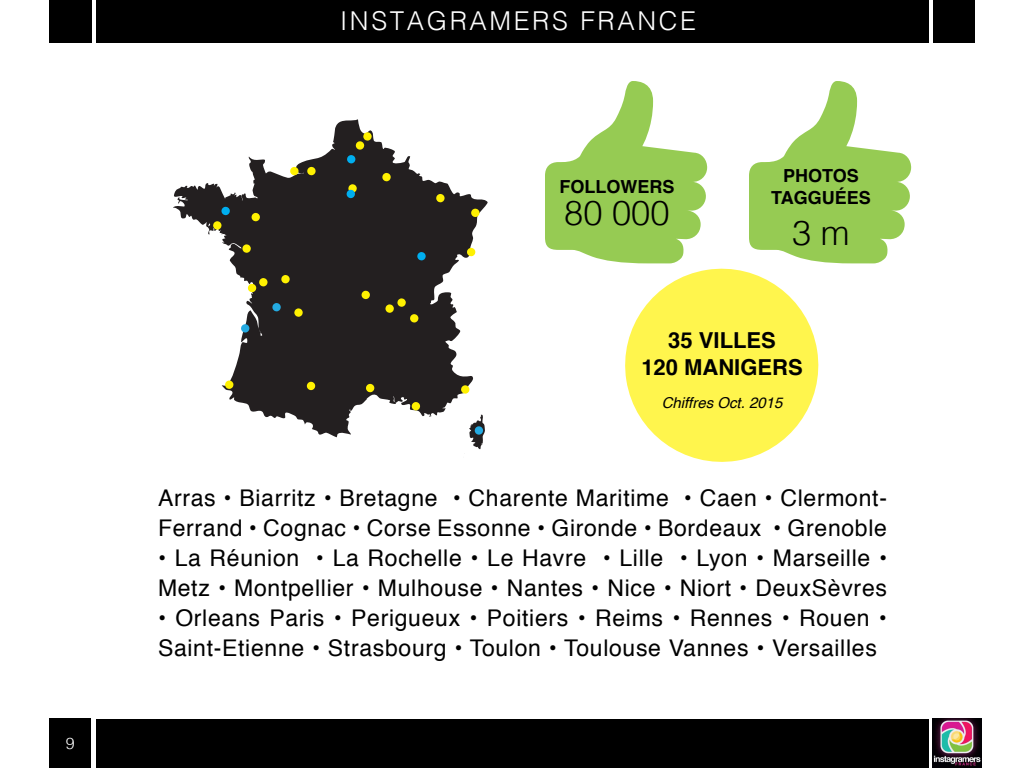
<style>
.page{position:relative;width:1024px;height:768px;background:#fff}
.page>*{position:absolute;margin:0;border:0;box-sizing:border-box;transform-origin:0 0}
.t1{font:300 34.5px "Helvetica";color:#000}
.t2{font:300 26px "Helvetica";letter-spacing:.1em;color:#fff}
.t3{font:23px/30px "Helvetica";letter-spacing:.03em;color:#000}
.t4{font:700 22px/26.4px "Helvetica";color:#000;text-align:center}
.t5{font:700 18px/21.6px "Helvetica";color:#000;text-align:center}
.t6{font:300 16px "Helvetica";color:#fff}
.t7{font:italic 15px "Helvetica";color:#000}
</style>
<div class="page">
<div style="left:96px;top:719px;width:833px;height:49px;background:#000"></div>
<div style="left:96px;top:0;width:833px;height:43px;background:#000"></div>
<img style="left:933px;top:719px;width:49px;height:49px">
<div style="left:49px;top:719px;width:42px;height:49px;background:#000"></div>
<div style="left:49px;top:0;width:42px;height:43px;background:#000"></div>
<div style="left:933px;top:0;width:42px;height:43px;background:#000"></div>
<svg style="left:173px;top:119px;width:315px;height:319px;fill:#231f20"></svg>
<svg style="left:461px;top:385px;width:9px;height:9px"></svg>
<svg style="left:411px;top:402px;width:9px;height:9px"></svg>
<svg style="left:241px;top:324px;width:9px;height:9px"></svg>
<svg style="left:459px;top:415px;width:26px;height:35px"></svg>
<svg style="left:272px;top:303px;width:9px;height:9px"></svg>
<svg style="left:225px;top:380px;width:9px;height:9px"></svg>
<svg style="left:366px;top:384px;width:9px;height:9px"></svg>
<svg style="left:307px;top:382px;width:8px;height:8px"></svg>
<svg style="left:281px;top:275px;width:9px;height:9px"></svg>
<svg style="left:248px;top:278px;width:20px;height:14px"></svg>
<svg style="left:242px;top:244px;width:9px;height:9px"></svg>
<svg style="left:417px;top:252px;width:9px;height:9px"></svg>
<svg style="left:361px;top:290px;width:9px;height:9px"></svg>
<svg style="left:294px;top:308px;width:9px;height:9px"></svg>
<svg style="left:385px;top:298px;width:34px;height:25px"></svg>
<svg style="left:471px;top:208px;width:9px;height:9px"></svg>
<svg style="left:467px;top:248px;width:9px;height:9px"></svg>
<svg style="left:436px;top:194px;width:9px;height:9px"></svg>
<svg style="left:307px;top:167px;width:9px;height:9px"></svg>
<svg style="left:290px;top:167px;width:9px;height:9px"></svg>
<svg style="left:251px;top:213px;width:9px;height:9px"></svg>
<svg style="left:213px;top:221px;width:9px;height:9px"></svg>
<svg style="left:221px;top:207px;width:9px;height:8px"></svg>
<svg style="left:346px;top:184px;width:11px;height:14px"></svg>
<svg style="left:347px;top:132px;width:25px;height:32px"></svg>
<svg style="left:382px;top:173px;width:9px;height:9px"></svg>
<svg style="left:545px;top:81px;width:162px;height:181px"></svg>
<svg style="left:749px;top:81px;width:162px;height:182px"></svg>
<svg style="left:619px;top:262px;width:206px;height:200px;fill:#fff54d"></svg>
<p class="t6" style="left:66px;top:730px;width:10px">9</p>
<p class="t2" style="left:340px;top:-1px;width:357px">INSTAGRAMERS FRANCE</p>
<p class="t5" style="left:559px;top:176px;width:117px">FOLLOWERS</p>
<h1 class="t1" style="left:564px;top:184px;width:107px">80 000</h1>
<p class="t5" style="left:771px;top:165px;width:101px">PHOTOS<br>TAGGUÉES</p>
<h1 class="t1" style="left:792px;top:203px;width:59px">3 m</h1>
<p class="t4" style="left:641px;top:327px;width:163px">35 VILLES<br>120 MANIGERS</p>
<p class="t7" style="left:662px;top:390px;width:122px">Chiffres Oct. 2015</p>
<p class="t3" style="left:158px;top:484px;width:731px">Arras • Biarritz • Bretagne • Charente Maritime • Caen • Clermont-<br>Ferrand • Cognac • Corse Essonne • Gironde • Bordeaux • Grenoble</p>
<p class="t3" style="left:158px;top:544px;width:731px">• La Réunion • La Rochelle • Le Havre • Lille • Lyon • Marseille •<br>Metz • Montpellier • Mulhouse • Nantes • Nice • Niort • DeuxSèvres</p>
<p class="t3" style="left:158px;top:604px;width:730px">• Orleans Paris • Perigueux • Poitiers • Reims • Rennes • Rouen •<br>Saint-Etienne • Strasbourg • Toulon • Toulouse Vannes • Versailles</p>
</div>
